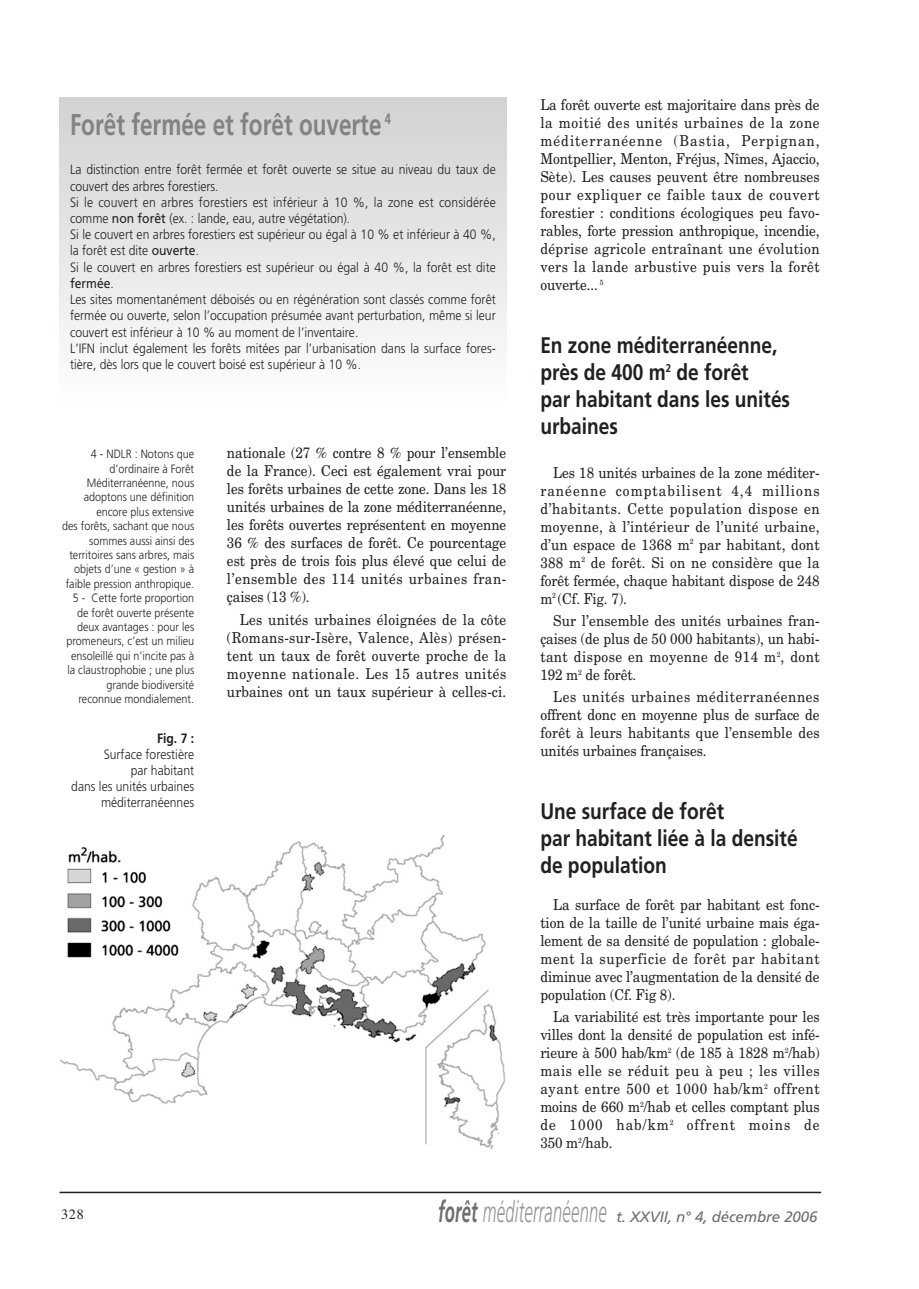
<style>
.page{position:relative;width:919px;height:1289px;background:#fff}
.page>*{position:absolute;margin:0;border:0;box-sizing:border-box;transform-origin:0 0}
.t1{font:700 30px "Frutiger";color:#808285;scale:.75 1}
.t2{font:700 22.5px/27px "Frutiger";color:#231f20;scale:.85 1}
.t3{font:15px/18px "New Century Schlbk";letter-spacing:.01em;color:#231f20;text-align:justify;scale:.9 1}
.t4{font:italic 15px "Frutiger";letter-spacing:-.005em;color:#6c6d70}
.t5{font:14.25px "Times";color:#231f20}
.t6{font:300 13.5px/16.2px "Frutiger";color:#231f20;scale:.9 1}
.t7{font:700 13.5px "Frutiger";color:#231f20;scale:.9 1}
.t8{font:300 12px/14.4px "Frutiger";color:#231f20;text-align:right;scale:.9 1}
.s1{font-weight:400}
.s2{font-weight:700;font-size:29.7px}
.s3{font-weight:300;font-size:29.7px;color:#939598}
</style>
<div class="page">
<hr style="left:60px;top:1191px;width:761px;height:2px;background:#231f20">
<img style="left:60px;top:835px;width:445px;height:313px">
<div style="left:60px;top:98px;width:446px;height:304px;background:linear-gradient(to bottom,#d0d2d4,#fdfdfd)"></div>
<h1 class="t1" style="left:70px;top:106px;width:429px">Forêt fermée et forêt ouverte <sup>4</sup></h1>
<p class="t6" style="left:70px;top:162px;width:474px">La distinction entre forêt fermée et forêt ouverte se situe au niveau du taux de couvert des arbres forestiers.<br>Si le couvert en arbres forestiers est inférieur à 10 %, la zone est considérée comme <span class="s1">non forêt</span> (ex. : lande, eau, autre végétation).<br>Si le couvert en arbres forestiers est supérieur ou égal à 10 % et inférieur à 40 %, la forêt est dite <span class="s1">ouverte</span>.<br>Si le couvert en arbres forestiers est supérieur ou égal à 40 %, la forêt est dite <span class="s1">fermée</span>.<br>Les sites momentanément déboisés ou en régénération sont classés comme forêt fermée ou ouverte, selon l’occupation présumée avant perturbation, même si leur couvert est inférieur à 10 % au moment de l’inventaire.<br>L’IFN inclut également les forêts mitées par l’urbanisation dans la surface fores&shy;tière, dès lors que le couvert boisé est supérieur à 10 %.</p>
<p class="t8" style="left:62px;top:447px;width:148px">4 - NDLR : Notons que d’ordinaire à Forêt<br>Méditerranéenne, nous adoptons une définition encore plus extensive<br>des forêts, sachant que nous sommes aussi ainsi des territoires sans arbres, mais objets d’une « gestion » à faible pression anthropique.<br>5 - Cette forte proportion de forêt ouverte présente deux avantages : pour les promeneurs, c’est un milieu ensoleillé qui n’incite pas à la claustrophobie ; une plus grande biodiversité reconnue mondialement.</p>
<p class="t7" style="left:157px;top:730px;width:43px">Fig. 7 :</p>
<p class="t6" style="left:71px;top:746px;width:138px;text-align:right">Surface forestière<br>par habitant<br>dans les unités urbaines méditerranéennes</p>
<p class="t3" style="left:227px;top:443px;width:312px">nationale (27 % contre 8 % pour l’ensemble de la France). Ceci est également vrai pour les forêts urbaines de cette zone. Dans les 18 unités urbaines de la zone méditerranéenne, les forêts ouvertes représentent en moyenne 36 % des surfaces de forêt. Ce pourcentage est près de trois fois plus élevé que celui de l’ensemble des 114 unités urbaines fran&shy;çaises (13 %).</p>
<p class="t3" style="left:227px;top:610px;width:312px;text-indent:13px">Les unités urbaines éloignées de la côte (Romans-sur-Isère, Valence, Alès) présen&shy;tent un taux de forêt ouverte proche de la moyenne nationale. Les 15 autres unités urbaines ont un taux supérieur à celles-ci.</p>
<p class="t3" style="left:540px;top:96px;width:312px">La forêt ouverte est majoritaire dans près de la moitié des unités urbaines de la zone méditerranéenne (Bastia, Perpignan, Montpellier, Menton, Fréjus, Nîmes, Ajaccio, Sète). Les causes peuvent être nombreuses pour expliquer ce faible taux de couvert forestier : conditions écologiques peu favo&shy;rables, forte pression anthropique, incendie, déprise agricole entraînant une évolution vers la lande arbustive puis vers la forêt ouverte... <sup>5</sup></p>
<h2 class="t2" style="left:540px;top:332px;width:295px">En zone méditerranéenne, près de 400 m<sup>2</sup> de forêt<br>par habitant dans les unités urbaines</h2>
<p class="t3" style="left:540px;top:463px;width:312px;text-indent:13px">Les 18 unités urbaines de la zone méditer&shy;ranéenne comptabilisent 4,4 millions d’habitants. Cette population dispose en moyenne, à l’intérieur de l’unité urbaine, d’un espace de 1368 m<sup>2</sup> par habitant, dont 388 m<sup>2</sup> de forêt. Si on ne considère que la forêt fermée, chaque habitant dispose de 248 m<sup>2</sup> (Cf. Fig. 7).</p>
<p class="t3" style="left:540px;top:611px;width:312px;text-indent:13px">Sur l’ensemble des unités urbaines fran&shy;çaises (de plus de 50 000 habitants), un habi&shy;tant dispose en moyenne de 914 m<sup>2</sup>, dont 192 m<sup>2</sup> de forêt.</p>
<p class="t3" style="left:540px;top:687px;width:312px;text-indent:13px">Les unités urbaines méditerranéennes offrent donc en moyenne plus de surface de forêt à leurs habitants que l’ensemble des unités urbaines françaises.</p>
<h2 class="t2" style="left:540px;top:797px;width:304px">Une surface de forêt<br>par habitant liée à la densité de population</h2>
<p class="t3" style="left:540px;top:894px;width:312px;text-indent:13px">La surface de forêt par habitant est fonc&shy;tion de la taille de l’unité urbaine mais éga&shy;lement de sa densité de population : globale&shy;ment la superficie de forêt par habitant diminue avec l’augmentation de la densité de population (Cf. Fig 8).</p>
<p class="t3" style="left:540px;top:1007px;width:312px;text-indent:13px">La variabilité est très importante pour les villes dont la densité de population est infé&shy;rieure à 500 hab/km<sup>2</sup> (de 185 à 1828 m<sup>2</sup>/hab) mais elle se réduit peu à peu ; les villes ayant entre 500 et 1000 hab/km<sup>2</sup> offrent moins de 660 m<sup>2</sup>/hab et celles comptant plus de 1000 hab/km<sup>2</sup> offrent moins de 350 m<sup>2</sup>/hab.</p>
<p class="t5" style="left:61px;top:1200px;width:24px">328</p>
<p class="t4" style="left:438px;top:1207px;width:381px"><span class="s2">forêt</span> <span class="s3">méditerranéenne</span> t. XXVII, n° 4, décembre 2006</p>
</div>
